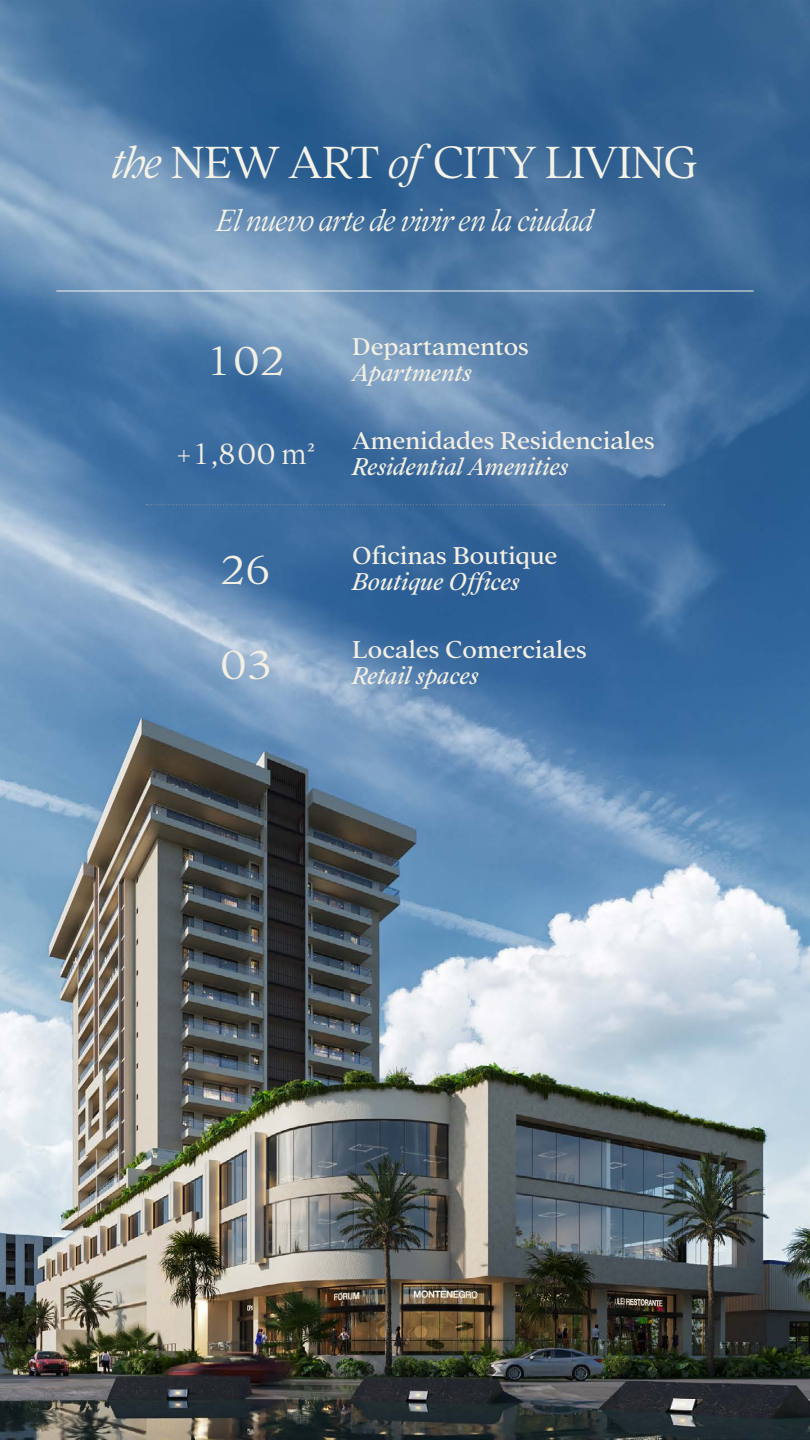
<style>
.page{position:relative;width:810px;height:1440px;background:#fff}
.page>*{position:absolute;margin:0;border:0;box-sizing:border-box;transform-origin:0 0}
.t1{font:100 49.5px "Addington CF";letter-spacing:-.03em;color:#f5f3e8}
.t2{font:100 44.62px/94.6px "Addington CF";color:#f3efe3}
.t3{font:italic 100 33.75px "Addington CF";letter-spacing:-.03em;color:#f5f3e8}
.t4{font:100 32.1px "Addington CF";color:#f3efe3}
.t5{font:26.78px "Addington CF";color:#f3efe3}
.t6{font:italic 26.78px "Addington CF";color:#f3efe3}
.s1{font-style:italic}
</style>
<div class="page">
<img style="left:0;top:0;width:810px;height:1440px">
<svg style="left:146px;top:504px;width:519px;height:1px"></svg>
<hr style="left:56px;top:291px;width:698px;height:1px;background:#f5f3e8">
<h1 class="t1" style="left:111px;top:125px;width:589px"><span class="s1">the</span> NEW ART <span class="s1">of</span> CITY LIVING</h1>
<p class="t3" style="left:216px;top:195px;width:379px">El nuevo arte de vivir en la ciudad</p>
<h2 class="t2" style="left:206px;top:310px;width:81px">102</h2>
<p class="t4" style="left:176px;top:430px;width:141px">+1,800 m2</p>
<h2 class="t2" style="left:219px;top:519px;width:55px">26<br>03</h2>
<p class="t5" style="left:352px;top:327px;width:178px">Departamentos</p>
<p class="t6" style="left:352px;top:352px;width:121px">Apartments</p>
<p class="t5" style="left:352px;top:421px;width:304px">Amenidades Residenciales</p>
<p class="t6" style="left:352px;top:446px;width:218px">Residential Amenities</p>
<p class="t5" style="left:352px;top:535px;width:207px">Oficinas Boutique</p>
<p class="t6" style="left:352px;top:561px;width:169px">Boutique Offices</p>
<p class="t5" style="left:352px;top:630px;width:236px">Locales Comerciales</p>
<p class="t6" style="left:352px;top:656px;width:128px">Retail spaces</p>
</div>
